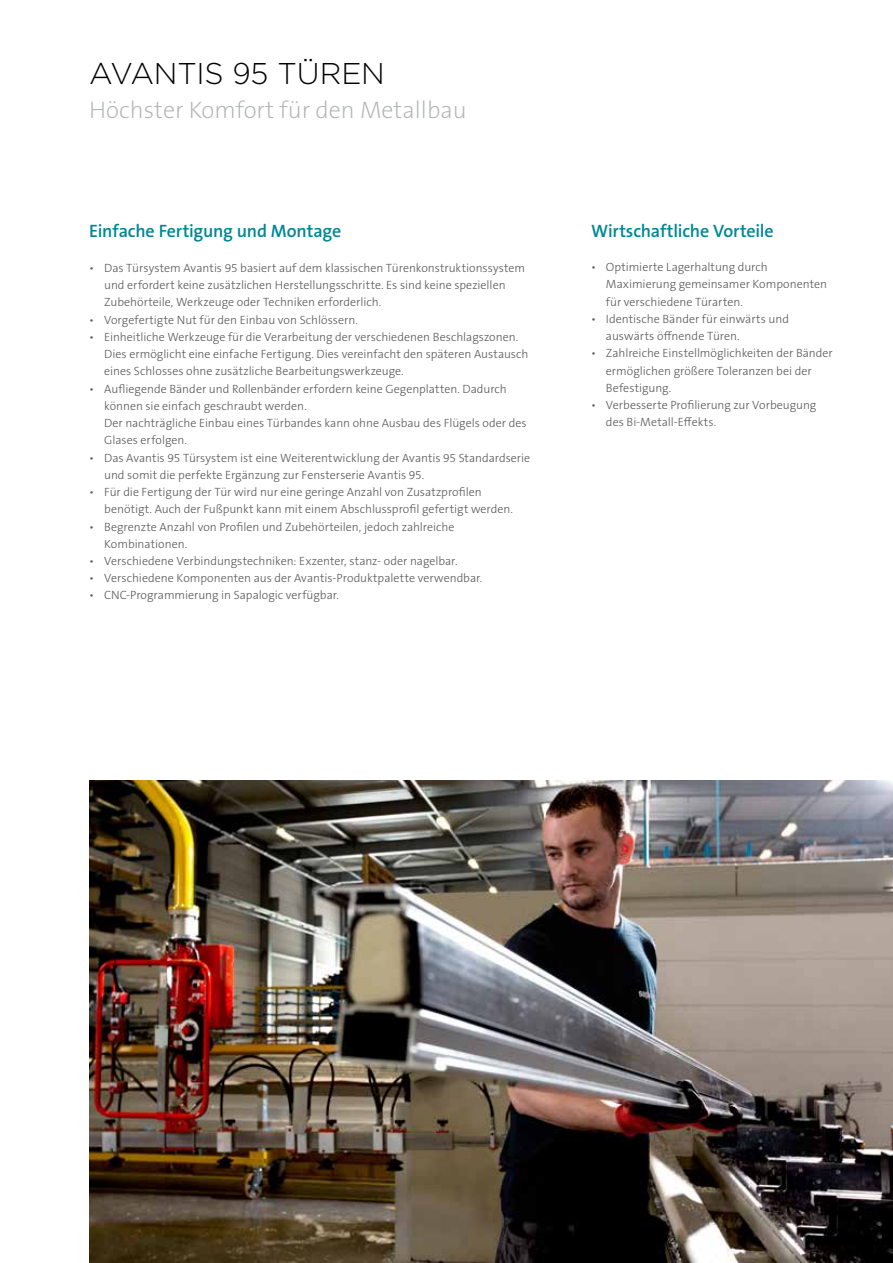
<style>
.page{position:relative;width:893px;height:1263px;background:#fff}
.page>*{position:absolute;margin:0;border:0;box-sizing:border-box;transform-origin:0 0}
.t1{font:300 30px "Gotham";letter-spacing:-.005em;color:#000}
.t2{font:200 24px "The Sans B W2";color:#b1b3b4}
.t3{font:600 18px "The Sans B W6";letter-spacing:-.01em;color:#008894}
.t4{font:300 12px/17.2px "The Sans B W3";color:#58585a}
</style>
<div class="page">
<img style="left:89px;top:780px;width:804px;height:483px">
<h1 class="t1" style="left:89px;top:54px;width:297px">AVANTIS 95 TÜREN</h1>
<h2 class="t2" style="left:89px;top:95px;width:379px">Höchster Komfort für den Metallbau</h2>
<h3 class="t3" style="left:89px;top:220px;width:253px">Einfache Fertigung und Montage</h3>
<p class="t4" style="left:104px;top:259px;width:422px;text-indent:-15px">• Das Türsystem Avantis 95 basiert auf dem klassischen Türenkonstruktionssystem und erfordert keine zusätzlichen Herstellungsschritte. Es sind keine speziellen<br>Zubehörteile, Werkzeuge oder Techniken erforderlich.</p>
<p class="t4" style="left:89px;top:311px;width:270px">• Vorgefertigte Nut für den Einbau von Schlössern.</p>
<p class="t4" style="left:104px;top:328px;width:426px;text-indent:-15px">• Einheitliche Werkzeuge für die Verarbeitung der verschiedenen Beschlagszonen.<br>Dies ermöglicht eine einfache Fertigung. Dies vereinfacht den späteren Austausch eines Schlosses ohne zusätzliche Bearbeitungswerkzeuge.</p>
<p class="t4" style="left:104px;top:380px;width:424px;text-indent:-15px">• Aufliegende Bänder und Rollenbänder erfordern keine Gegenplatten. Dadurch können sie einfach geschraubt werden.<br>Der nachträgliche Einbau eines Türbandes kann ohne Ausbau des Flügels oder des Glases erfolgen.</p>
<p class="t4" style="left:104px;top:449px;width:428px;text-indent:-15px">• Das Avantis 95 Türsystem ist eine Weiterentwicklung der Avantis 95 Standardserie und somit die perfekte Ergänzung zur Fensterserie Avantis 95.</p>
<p class="t4" style="left:104px;top:483px;width:410px;text-indent:-15px">• Für die Fertigung der Tür wird nur eine geringe Anzahl von Zusatzprofilen benötigt. Auch der Fußpunkt kann mit einem Abschlussprofil gefertigt werden.</p>
<p class="t4" style="left:104px;top:518px;width:352px;text-indent:-15px">• Begrenzte Anzahl von Profilen und Zubehörteilen, jedoch zahlreiche<br>Kombinationen.</p>
<p class="t4" style="left:89px;top:552px;width:370px">• Verschiedene Verbindungstechniken: Exzenter, stanz- oder nagelbar.</p>
<p class="t4" style="left:89px;top:570px;width:395px">• Verschiedene Komponenten aus der Avantis-Produktpalette verwendbar.</p>
<p class="t4" style="left:89px;top:587px;width:251px">• CNC-Programmierung in Sapalogic verfügbar.</p>
<h3 class="t3" style="left:591px;top:219px;width:184px">Wirtschaftliche Vorteile</h3>
<p class="t4" style="left:606px;top:258px;width:223px;text-indent:-15px">• Optimierte Lagerhaltung durch<br>Maximierung gemeinsamer Komponenten für verschiedene Türarten.</p>
<p class="t4" style="left:606px;top:310px;width:185px;text-indent:-15px">• Identische Bänder für einwärts und auswärts öffnende Türen.</p>
<p class="t4" style="left:606px;top:345px;width:228px;text-indent:-15px">• Zahlreiche Einstellmöglichkeiten der Bänder ermöglichen größere Toleranzen bei der<br>Befestigung.</p>
<p class="t4" style="left:606px;top:396px;width:212px;text-indent:-15px">• Verbesserte Profilierung zur Vorbeugung des Bi-Metall-Effekts.</p>
</div>
